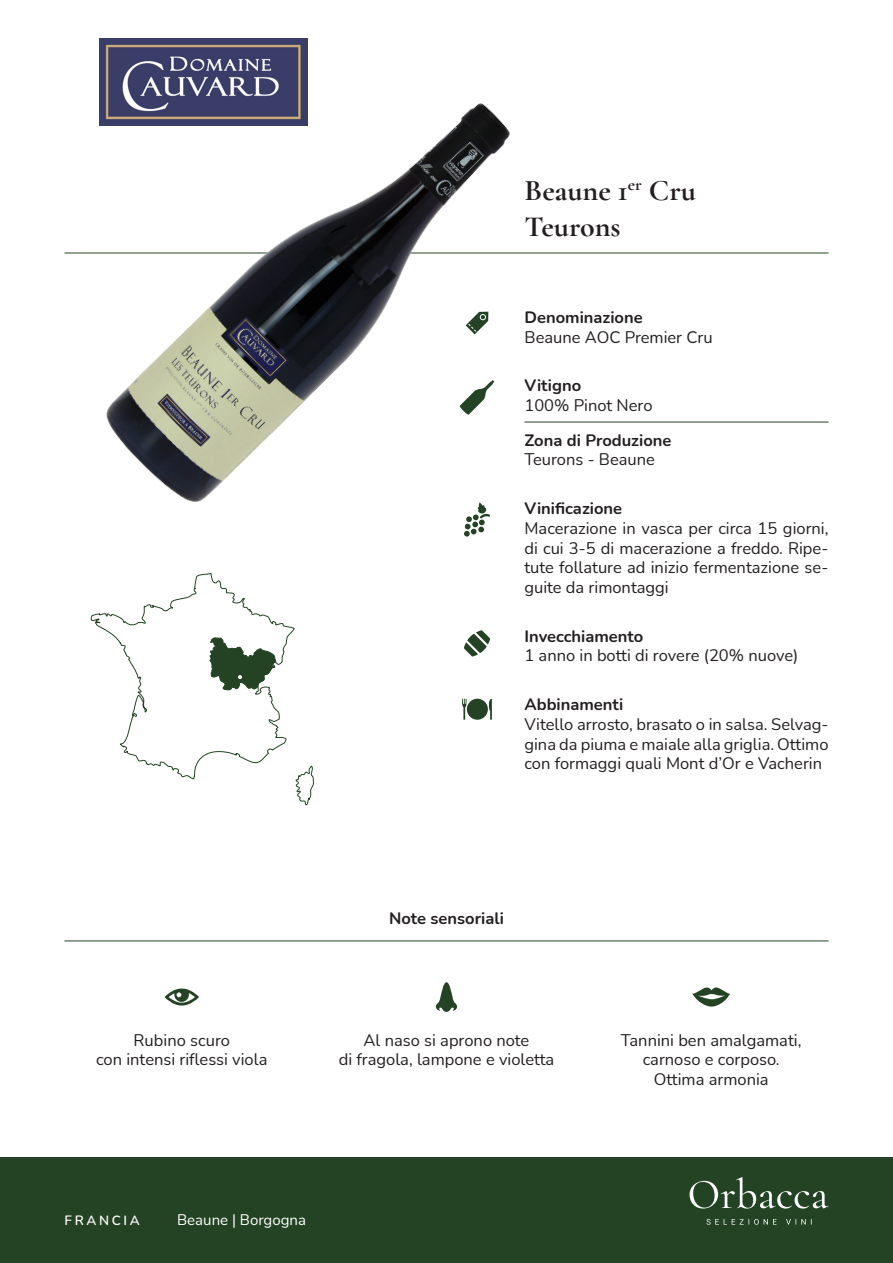
<style>
.page{position:relative;width:893px;height:1263px;background:#fff}
.page>*{position:absolute;margin:0;border:0;box-sizing:border-box;transform-origin:0 0}
.t1{font:700 30px/36px "Cormorant Garamond";color:#231f20}
.t2{font:16.5px/19.8px "Nunito";color:#231f20;text-align:center}
.t3{font:700 16.5px "Nunito";color:#231f20}
.t4{font:15px "Nunito";color:#fff}
.t5{font:600 13.5px "Nunito";letter-spacing:.2em;color:#fff}
</style>
<div class="page">
<img style="left:99px;top:38px;width:209px;height:25px">
<div style="left:0;top:1158px;width:893px;height:105px;background:#234324"></div>
<hr style="left:65px;top:253px;width:763px;height:1px;background:#234324">
<hr style="left:64px;top:941px;width:764px;height:1px;background:#234324">
<svg style="left:690px;top:1177px;width:138px;height:31px"></svg>
<svg style="left:706px;top:1219px;width:106px;height:6px"></svg>
<svg style="left:435px;top:982px;width:23px;height:30px"></svg>
<svg style="left:692px;top:987px;width:38px;height:20px"></svg>
<svg style="left:165px;top:988px;width:34px;height:17px"></svg>
<hr style="left:524px;top:422px;width:304px;height:1px;background:#234324">
<svg style="left:464px;top:525px;width:21px;height:12px"></svg>
<svg style="left:464px;top:630px;width:26px;height:26px"></svg>
<svg style="left:462px;top:698px;width:30px;height:22px"></svg>
<svg style="left:90px;top:573px;width:224px;height:233px"></svg>
<img style="left:88px;top:63px;width:462px;height:462px">
<h1 class="t1" style="left:524px;top:172px;width:173px">Beaune 1<sup>er</sup> Cru<br>Teurons</h1>
<p class="t3" style="left:524px;top:306px;width:120px">Denominazione</p>
<p class="t2" style="left:524px;top:327px;width:190px">Beaune AOC Premier Cru</p>
<p class="t3" style="left:524px;top:375px;width:58px">Vitigno</p>
<p class="t2" style="left:524px;top:396px;width:130px">100% Pinot Nero</p>
<p class="t3" style="left:524px;top:429px;width:148px">Zona di Produzione</p>
<p class="t2" style="left:524px;top:450px;width:132px">Teurons - Beaune</p>
<p class="t3" style="left:524px;top:497px;width:99px">Vinificazione</p>
<p class="t2" style="left:524px;top:518px;width:306px;text-align:justify">Macerazione in vasca per circa 15 giorni, di cui 3-5 di macerazione a freddo. Ripe&shy;tute follature ad inizio fermentazione se&shy;guite da rimontaggi</p>
<p class="t3" style="left:524px;top:625px;width:120px">Invecchiamento</p>
<p class="t2" style="left:524px;top:646px;width:275px">1 anno in botti di rovere (20% nuove)</p>
<p class="t3" style="left:524px;top:693px;width:100px">Abbinamenti</p>
<p class="t2" style="left:524px;top:714px;width:306px;text-align:justify">Vitello arrosto, brasato o in salsa. Selvag&shy;gina da piuma e maiale alla griglia. Ottimo con formaggi quali Mont d’Or e Vacherin</p>
<p class="t3" style="left:389px;top:907px;width:116px">Note sensoriali</p>
<p class="t2" style="left:96px;top:1030px;width:173px">Rubino scuro<br>con intensi riflessi viola</p>
<p class="t2" style="left:621px;top:1030px;width:182px">Tannini ben amalgamati, carnoso e corposo.<br>Ottima armonia</p>
<p class="t2" style="left:339px;top:1030px;width:217px">Al naso si aprono note<br>di fragola, lampone e violetta</p>
<p class="t5" style="left:65px;top:1211px;width:77px">FRANCIA</p>
<p class="t4" style="left:177px;top:1209px;width:130px">Beaune | Borgogna</p>
</div>
